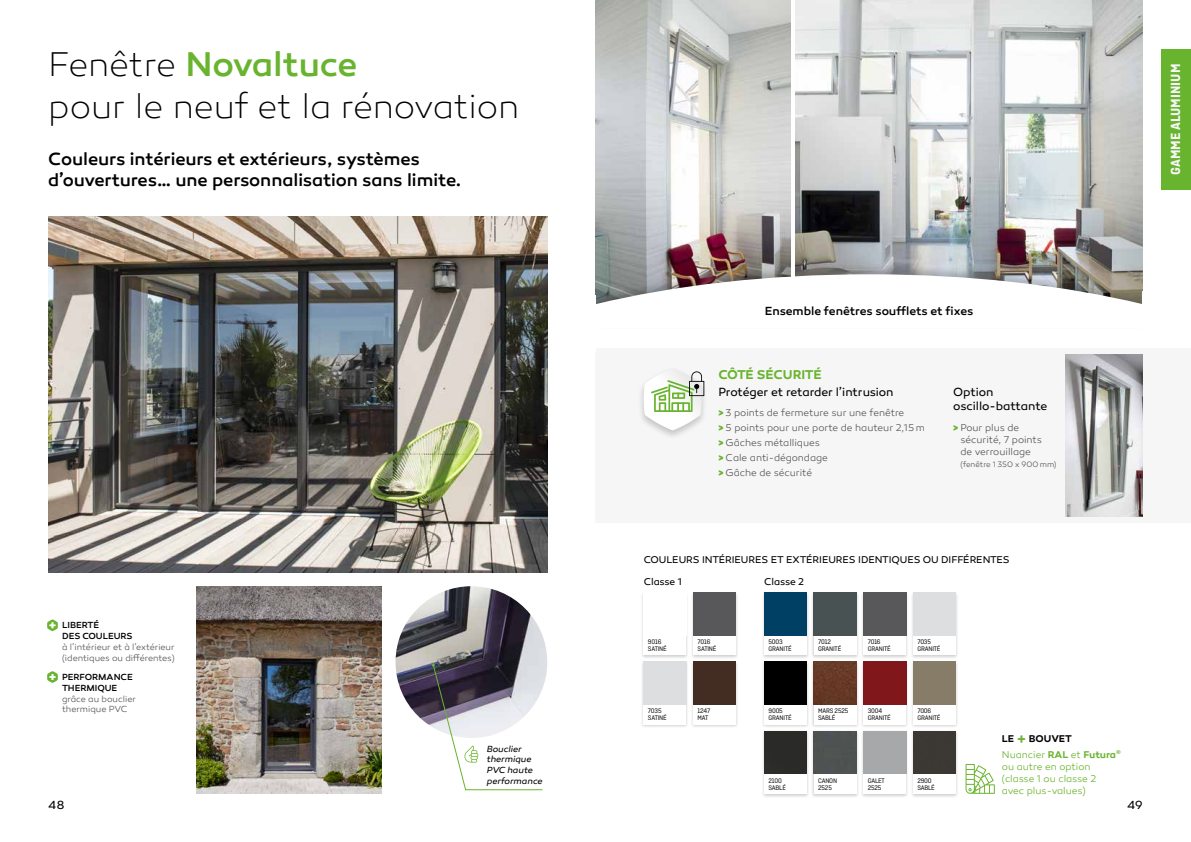
<style>
.page{position:relative;width:1191px;height:842px;background:#fff}
.page>*{position:absolute;margin:0;border:0;box-sizing:border-box;transform-origin:0 0}
.t1{font:200 35px/42px "Canaro";letter-spacing:-.005em;color:#000}
.t2{font:500 18px/21.6px "Canaro";letter-spacing:-.005em;color:#000}
.t3{font:700 14px "Ciutadella";color:#f6f6f6}
.t4{font:600 13px "Canaro";letter-spacing:-.02em;color:#69b42e}
.t5{font:12px/14.4px "Canaro";letter-spacing:-.005em;color:#000}
.t6{font:500 12px "Canaro";letter-spacing:-.005em;color:#000}
.t7{font:300 10px/14.8px "Canaro";letter-spacing:-.005em;color:#575756}
.t8{font:10px "Canaro";letter-spacing:-.005em;color:#000}
.t9{font:300 10px/12px "Canaro";letter-spacing:-.005em;color:#69b42e}
.t10{font:600 10px "Canaro";letter-spacing:-.01em;color:#000}
.t11{font:300 9px/10.8px "Canaro";letter-spacing:-.005em;color:#575756}
.t12{font:500 9px/10.8px "Canaro";letter-spacing:-.005em;color:#000}
.t13{font:italic 9px/10.8px "Canaro";letter-spacing:-.005em;color:#000}
.t14{font:300 8px "Canaro";letter-spacing:-.005em;color:#575756}
.t15{font:7px/7px "Ciutadella";letter-spacing:-.025em;color:#000}
.s1{font-weight:500;color:#69b42e}
.s2{font-weight:900;color:#69b42e}
.s3{font-size:15px;color:#69b42e}
.s4{font-weight:600}
</style>
<div class="page">
<img style="left:48px;top:217px;width:499px;height:355px">
<img style="left:197px;top:586px;width:184px;height:208px">
<img style="left:395px;top:586px;width:152px;height:152px;border-radius:76px">
<svg style="left:432px;top:663px;width:111px;height:127px"></svg>
<img style="left:595px;top:0;width:547px;height:264px">
<div style="left:1161px;top:49px;width:30px;height:141px;background:#69b42e"></div>
<div style="left:589px;top:264px;width:560px;height:66px;background:#000;opacity:.2"></div>
<svg style="left:595px;top:274px;width:547px;height:54px"></svg>
<div style="left:1142px;top:291px;width:17px;height:58px;background:#fff"></div>
<div style="left:595px;top:348px;width:596px;height:175px;background:#f6f6f6"></div>
<div style="left:637px;top:366px;width:71px;height:74px;background:#000;opacity:.2"></div>
<svg style="left:643px;top:368px;width:61px;height:62px"></svg>
<hr style="left:791px;top:0;width:4px;height:288px;background:#fff">
<div style="left:640px;top:591px;width:49px;height:68px;background:#000;opacity:.2"></div>
<div style="left:643px;top:592px;width:43px;height:63px;background:#fff"></div>
<div style="left:690px;top:660px;width:49px;height:69px;background:#000;opacity:.2"></div>
<div style="left:693px;top:662px;width:43px;height:62px;background:#fff"></div>
<div style="left:693px;top:662px;width:43px;height:42px;background:#432d22"></div>
<div style="left:690px;top:591px;width:49px;height:68px;background:#000;opacity:.2"></div>
<div style="left:693px;top:592px;width:43px;height:63px;background:#fff"></div>
<div style="left:693px;top:592px;width:43px;height:43px;background:#58585a"></div>
<div style="left:640px;top:660px;width:49px;height:69px;background:#000;opacity:.2"></div>
<svg style="left:643px;top:662px;width:43px;height:62px;fill:#dddee0"></svg>
<div style="left:761px;top:660px;width:48px;height:69px;background:#000;opacity:.2"></div>
<div style="left:764px;top:662px;width:42px;height:62px;background:#fff"></div>
<div style="left:764px;top:662px;width:42px;height:42px;background:#000"></div>
<div style="left:810px;top:660px;width:49px;height:69px;background:#000;opacity:.2"></div>
<div style="left:814px;top:662px;width:42px;height:62px;background:#fff"></div>
<div style="left:814px;top:662px;width:42px;height:42px;background:#663926"></div>
<div style="left:860px;top:660px;width:49px;height:69px;background:#000;opacity:.2"></div>
<div style="left:863px;top:662px;width:43px;height:62px;background:#fff"></div>
<div style="left:863px;top:662px;width:43px;height:42px;background:#80171b"></div>
<div style="left:910px;top:660px;width:48px;height:69px;background:#000;opacity:.2"></div>
<div style="left:913px;top:662px;width:42px;height:62px;background:#fff"></div>
<div style="left:913px;top:662px;width:42px;height:42px;background:#877c68"></div>
<div style="left:761px;top:591px;width:48px;height:68px;background:#000;opacity:.2"></div>
<div style="left:764px;top:592px;width:42px;height:63px;background:#fff"></div>
<div style="left:764px;top:592px;width:42px;height:43px;background:#004064"></div>
<div style="left:810px;top:591px;width:49px;height:68px;background:#000;opacity:.2"></div>
<div style="left:814px;top:592px;width:42px;height:63px;background:#fff"></div>
<div style="left:814px;top:592px;width:42px;height:43px;background:#485253"></div>
<div style="left:860px;top:591px;width:49px;height:68px;background:#000;opacity:.2"></div>
<div style="left:863px;top:592px;width:43px;height:63px;background:#fff"></div>
<div style="left:863px;top:592px;width:43px;height:43px;background:#58585a"></div>
<div style="left:910px;top:591px;width:48px;height:68px;background:#000;opacity:.2"></div>
<svg style="left:913px;top:592px;width:42px;height:63px;fill:#dddee0"></svg>
<div style="left:860px;top:730px;width:49px;height:68px;background:#000;opacity:.2"></div>
<svg style="left:863px;top:731px;width:43px;height:63px;fill:#a7a8aa"></svg>
<div style="left:810px;top:730px;width:49px;height:68px;background:#000;opacity:.2"></div>
<div style="left:814px;top:731px;width:42px;height:63px;background:#fff"></div>
<div style="left:814px;top:731px;width:42px;height:43px;background:#4e5251"></div>
<div style="left:910px;top:730px;width:48px;height:68px;background:#000;opacity:.2"></div>
<div style="left:913px;top:731px;width:42px;height:63px;background:#fff"></div>
<div style="left:913px;top:731px;width:42px;height:43px;background:#3c3934"></div>
<div style="left:761px;top:730px;width:48px;height:68px;background:#000;opacity:.2"></div>
<div style="left:764px;top:731px;width:42px;height:63px;background:#fff"></div>
<div style="left:764px;top:731px;width:42px;height:43px;background:#2a2a28"></div>
<svg style="left:965px;top:764px;width:29px;height:30px"></svg>
<img style="left:1065px;top:354px;width:77px;height:162px">
<svg style="left:47px;top:619px;width:11px;height:12px"></svg>
<svg style="left:47px;top:671px;width:11px;height:12px"></svg>
<div style="left:578px;top:295px;width:17px;height:58px;background:#fff"></div>
<h1 class="t1" style="left:48px;top:44px;width:472px">Fenêtre <span class="s1">Novaltuce<br></span>pour le neuf et la rénovation</h1>
<h2 class="t2" style="left:48px;top:148px;width:414px">Couleurs intérieurs et extérieurs, systèmes d’ouvertures… une personnalisation sans limite.</h2>
<h3 class="t3" style="left:1167px;top:175px;width:112px;rotate:-90deg">GAMME ALUMINIUM</h3>
<h3 class="t6" style="left:765px;top:304px;width:210px">Ensemble fenêtres soufflets et fixes</h3>
<h3 class="t4" style="left:718px;top:366px;width:105px">CÔTÉ SÉCURITÉ</h3>
<h3 class="t5" style="left:718px;top:385px;width:177px">Protéger et retarder l’intrusion</h3>
<h3 class="t7" style="left:718px;top:406px;width:208px"><span class="s2">&gt;</span> 3 points de fermeture sur une fenêtre<br><span class="s2">&gt;</span> 5 points pour une porte de hauteur 2,15 m <span class="s2">&gt;</span> Gâches métalliques<br><span class="s2">&gt;</span> Cale anti-dégondage<br><span class="s2">&gt;</span> Gâche de sécurité</h3>
<h3 class="t5" style="left:953px;top:385px;width:96px">Option oscillo-battante</h3>
<h3 class="t7" style="left:960px;top:422px;width:83px;line-height:12px;text-indent:-7px"><span class="s2">&gt;</span> Pour plus de sécurité, 7 points de verrouillage</h3>
<p class="t14" style="left:960px;top:459px;width:98px">(fenêtre 1 350 x 900 mm)</p>
<h3 class="t8" style="left:643px;top:554px;width:367px">COULEURS INTÉRIEURES ET EXTÉRIEURES IDENTIQUES OU DIFFÉRENTES</h3>
<p class="t12" style="left:62px;top:620px;width:72px">LIBERTÉ<br>DES COULEURS</p>
<p class="t11" style="left:62px;top:642px;width:114px">à l’intérieur et à l’extérieur (identiques ou différentes)</p>
<p class="t12" style="left:62px;top:672px;width:72px">PERFORMANCE<br>THERMIQUE</p>
<p class="t11" style="left:62px;top:693px;width:75px">grâce au bouclier thermique PVC</p>
<p class="t13" style="left:487px;top:743px;width:57px">Bouclier thermique<br>PVC haute performance</p>
<h3 class="t8" style="left:643px;top:575px;width:40px">Classe 1</h3>
<h3 class="t8" style="left:764px;top:575px;width:41px">Classe 2</h3>
<p class="t15" style="left:648px;top:638px;width:20px">9016<br>SATINÉ</p>
<p class="t15" style="left:697px;top:638px;width:20px">7016<br>SATINÉ</p>
<p class="t15" style="left:768px;top:638px;width:25px">5003<br>GRANITÉ</p>
<p class="t15" style="left:818px;top:638px;width:25px">7012<br>GRANITÉ</p>
<p class="t15" style="left:867px;top:638px;width:25px">7016<br>GRANITÉ</p>
<p class="t15" style="left:917px;top:638px;width:25px">7035<br>GRANITÉ</p>
<p class="t15" style="left:648px;top:707px;width:20px">7035<br>SATINÉ</p>
<p class="t15" style="left:697px;top:707px;width:14px">1247<br>MAT</p>
<p class="t15" style="left:768px;top:707px;width:25px">9005<br>GRANITÉ</p>
<p class="t15" style="left:818px;top:707px;width:32px">MARS 2525<br>SABLÉ</p>
<p class="t15" style="left:867px;top:707px;width:25px">3004<br>GRANITÉ</p>
<p class="t15" style="left:917px;top:707px;width:25px">7006<br>GRANITÉ</p>
<h3 class="t10" style="left:1002px;top:733px;width:71px">LE <span class="s3">+</span> BOUVET</h3>
<p class="t15" style="left:768px;top:777px;width:19px">2100<br>SABLÉ</p>
<p class="t15" style="left:818px;top:777px;width:21px">CANON<br>2525</p>
<p class="t15" style="left:917px;top:777px;width:19px">2900<br>SABLÉ</p>
<p class="t15" style="left:867px;top:777px;width:18px">GALET<br>2525</p>
<h3 class="t9" style="left:1002px;top:748px;width:120px">Nuancier <span class="s4">RAL</span> et <span class="s4">Futura</span><sup>® </sup>ou autre en option (classe 1 ou classe 2 avec plus-values)</h3>
<h3 class="t5" style="left:48px;top:798px;width:18px">48</h3>
<h3 class="t5" style="left:1127px;top:798px;width:17px">49</h3>
</div>
